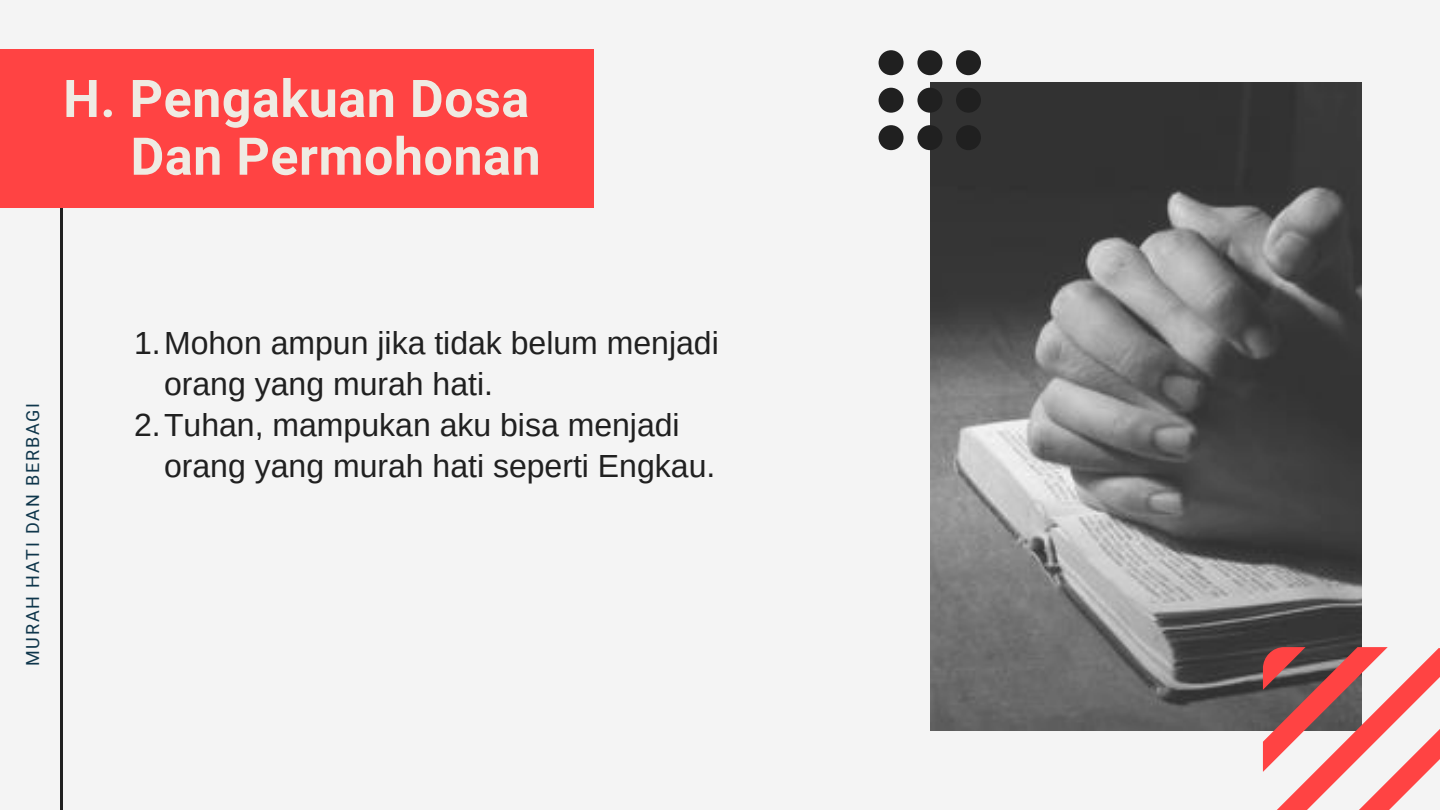
<style>
.page{position:relative;width:1440px;height:810px;background:#f4f4f4}
.page>*{position:absolute;margin:0;border:0;box-sizing:border-box;transform-origin:0 0}
.t1{font:700 52px/57.8px "Roboto";letter-spacing:.01em;color:#efebe3;text-align:right}
.t2{font:32px "Arimo";color:#202020}
.t3{font:18px "Roboto";letter-spacing:.1em;color:#0f364b}
</style>
<div class="page">
<hr style="left:60px;top:177px;width:3px;height:633px;background:#202020">
<div style="left:0;top:49px;width:594px;height:159px;background:#ff4343"></div>
<img style="left:930px;top:82px;width:431px;height:648px">
<svg style="left:1263px;top:647px;width:177px;height:163px"></svg>
<svg style="left:956px;top:50px;width:25px;height:100px;background:#3f3f3f"></svg>
<svg style="left:917px;top:50px;width:25px;height:100px"></svg>
<svg style="left:879px;top:50px;width:25px;height:100px"></svg>
<h1 class="t1" style="left:63px;top:70px;width:479px">H. Pengakuan Dosa<br>Dan Permohonan</h1>
<p class="t3" style="left:23px;top:666px;width:265px;rotate:-90deg">MURAH HATI DAN BERBAGI</p>
<p class="t2" style="left:134px;top:325px;width:586px">1.Mohon ampun jika tidak belum menjadi</p>
<p class="t2" style="left:164px;top:366px;width:330px">orang yang murah hati.</p>
<p class="t2" style="left:134px;top:407px;width:547px">2.Tuhan, mampukan aku bisa menjadi</p>
<p class="t2" style="left:164px;top:448px;width:553px">orang yang murah hati seperti Engkau.</p>
</div>
